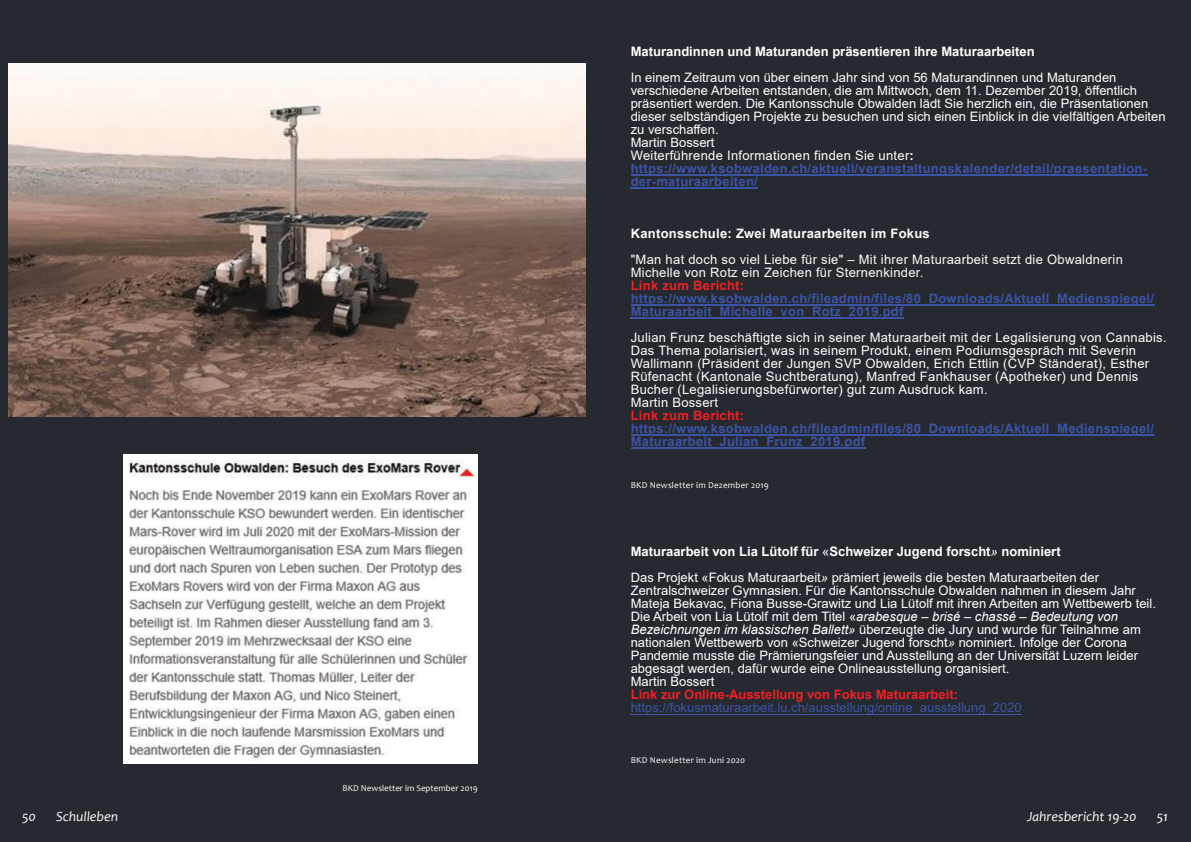
<style>
.page{position:relative;width:1191px;height:842px;background:#262a30}
.page>*{position:absolute;margin:0;border:0;box-sizing:border-box;transform-origin:0 0}
.t1{font:italic 14px "Candara";color:#fff9fa}
.t2{font:italic 14px "Candara";color:#fef8f9}
.t3{font:13px/13px "Arial";color:#fff}
.t4{font:13px/13px "Arial";color:#fffcfc}
.t5{font:13px/13px "Arial";letter-spacing:.02em;color:#fffcfc}
.t6{font:700 13px/13px "Arial";letter-spacing:.02em;color:#3c53a4}
.t7{font:13px/13px "Arial";letter-spacing:.02em;color:#fff9f8}
.t8{font:13px "Arial";color:#3c53a4}
.t9{font:700 13px "Arial";color:#fffcfc}
.t10{font:700 13px "Arial";color:#ed2024}
.t11{font:700 13px "Arial";letter-spacing:.02em;color:#fff9f8}
.t12{font:700 13px "Arial";letter-spacing:.02em;color:#ed2024}
.t13{font:9px "Candara";letter-spacing:.02em;color:#fffcfc}
.t14{font:9px "Candara";color:#fff9fa}
.s1{font-weight:700}
.s2{font-weight:700;color:#3c53a4}
.s3{font-style:italic}
</style>
<div class="page">
<hr style="left:631px;top:714px;width:391px;height:1px;background:#3c53a4">
<hr style="left:631px;top:174px;width:516px;height:1px;background:#3c53a4">
<hr style="left:631px;top:187px;width:127px;height:1px;background:#3c53a4">
<hr style="left:631px;top:304px;width:523px;height:1px;background:#3c53a4">
<hr style="left:631px;top:317px;width:272px;height:1px;background:#3c53a4">
<hr style="left:631px;top:434px;width:523px;height:1px;background:#3c53a4">
<hr style="left:631px;top:447px;width:234px;height:1px;background:#3c53a4">
<img style="left:8px;top:63px;width:578px;height:353px">
<img style="left:123px;top:455px;width:355px;height:308px">
<p class="t9" style="left:631px;top:46px;width:405px">Maturandinnen und Maturanden präsentieren ihre Maturaarbeiten</p>
<p class="t4" style="left:631px;top:72px;width:536px">In einem Zeitraum von über einem Jahr sind von 56 Maturandinnen und Maturanden verschiedene Arbeiten entstanden, die am Mittwoch, dem 11. Dezember 2019, öffentlich präsentiert werden. Die Kantonsschule Obwalden lädt Sie herzlich ein, die Präsentationen dieser selbständigen Projekte zu besuchen und sich einen Einblick in die vielfältigen Arbeiten zu verschaffen.<br>Martin Bossert<br>Weiterführende Informationen finden Sie unter<span class="s1">: </span><span class="s2">https://www.ksobwalden.ch/aktuell/veranstaltungskalender/detail/praesentation&shy;der-maturaarbeiten/</span></p>
<p class="t11" style="left:631px;top:228px;width:300px">Kantonsschule: Zwei Maturaarbeiten im Fokus</p>
<p class="t7" style="left:631px;top:254px;width:493px">"Man hat doch so viel Liebe für sie" – Mit ihrer Maturaarbeit setzt die Obwaldnerin<br>Michelle von Rotz ein Zeichen für Sternenkinder.</p>
<p class="t12" style="left:631px;top:280px;width:115px">Link zum Bericht:</p>
<p class="t6" style="left:631px;top:293px;width:525px">https://www.ksobwalden.ch/fileadmin/files/80_Downloads/Aktuell_Medienspiegel/<br>Maturaarbeit_Michelle_von_Rotz_2019.pdf</p>
<p class="t5" style="left:631px;top:332px;width:537px">Julian Frunz beschäftigte sich in seiner Maturaarbeit mit der Legalisierung von Cannabis.<br>Das Thema polarisiert, was in seinem Produkt, einem Podiumsgespräch mit Severin Wallimann (Präsident der Jungen SVP Obwalden, Erich Ettlin (CVP Ständerat), Esther Rüfenacht (Kantonale Suchtberatung), Manfred Fankhauser (Apotheker) und Dennis Bucher (Legalisierungsbefürworter) gut zum Ausdruck kam.<br>Martin Bossert</p>
<p class="t12" style="left:631px;top:410px;width:115px">Link zum Bericht:</p>
<p class="t6" style="left:631px;top:423px;width:525px">https://www.ksobwalden.ch/fileadmin/files/80_Downloads/Aktuell_Medienspiegel/<br>Maturaarbeit_Julian_Frunz_2019.pdf</p>
<p class="t13" style="left:631px;top:481px;width:139px">BKD Newsletter im Dezember 2019</p>
<p class="t3" style="left:631px;top:540px;width:470px;line-height:26px"><span class="s1">Maturaarbeit von Lia Lütolf für</span> «<span class="s1">Schweizer Jugend forscht</span><span class="s3">»</span> <span class="s1">nominiert<br></span>Das Projekt «Fokus Maturaarbeit<span class="s3">»</span> prämiert jeweils die besten Maturaarbeiten der</p>
<p class="t3" style="left:631px;top:586px;width:527px">Zentralschweizer Gymnasien. Für die Kantonsschule Obwalden nahmen in diesem Jahr Mateja Bekavac, Fiona Busse-Grawitz und Lia Lütolf mit ihren Arbeiten am Wettbewerb teil.<br>Die Arbeit von Lia Lütolf mit dem Titel «<span class="s3">arabesque – brisé – chassé – Bedeutung von Bezeichnungen im klassischen Ballett»</span> überzeugte die Jury und wurde für Teilnahme am nationalen Wettbewerb von «Schweizer Jugend forscht<span class="s3">»</span> nominiert. Infolge der Corona Pandemie musste die Prämierungsfeier und Ausstellung an der Universität Luzern leider abgesagt werden, dafür wurde eine Onlineausstellung organisiert.<br>Martin Bossert</p>
<p class="t10" style="left:631px;top:690px;width:329px">Link zur Online-Ausstellung von Fokus Maturaarbeit:</p>
<p class="t8" style="left:631px;top:703px;width:392px">https://fokusmaturaarbeit.lu.ch/ausstellung/online_ausstellung_2020</p>
<p class="t14" style="left:342px;top:784px;width:137px">BKD Newsletter im September 2019</p>
<p class="t13" style="left:631px;top:757px;width:116px">BKD Newsletter im Juni 2020</p>
<p class="t2" style="left:22px;top:811px;width:15px">50</p>
<p class="t2" style="left:56px;top:811px;width:64px">Schulleben</p>
<p class="t1" style="left:1027px;top:811px;width:111px">Jahresbericht 19-20</p>
<p class="t1" style="left:1156px;top:811px;width:13px">51</p>
</div>
